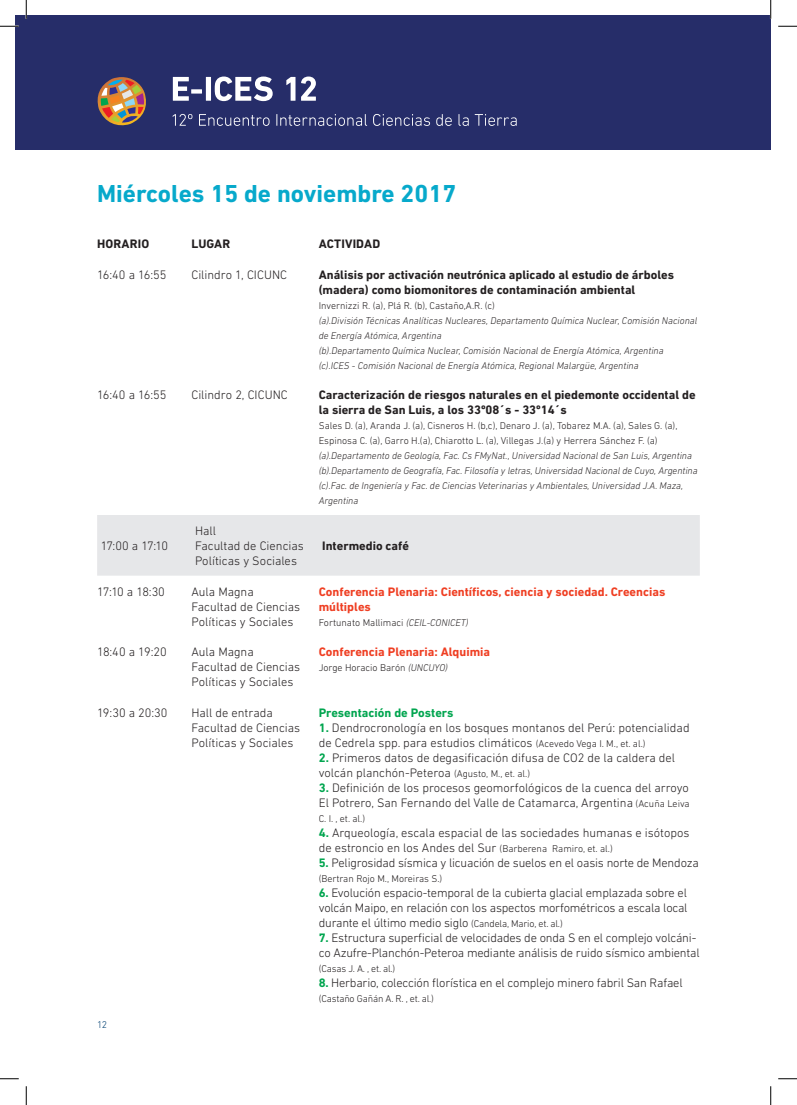
<style>
.page{position:relative;width:797px;height:1105px;background:#fff}
.page>*{position:absolute;margin:0;border:0;box-sizing:border-box;transform-origin:0 0}
.t1{font:700 25px "DIN Next LT Pro";color:#07a9cb}
.t2{font:300 12.5px/15px "DIN Next LT Pro";color:#231f20}
.t3{font:700 12.5px/15px "DIN Next LT Pro";color:#231f20}
.t4{font:700 12.5px/15px "DIN Next LT Pro";color:#ef3e22}
.t5{font:700 12.5px "DIN Next LT Pro";color:#00a54f}
.t6{font:italic 300 10px/15px "DIN Next LT Pro";color:#231f20}
.t7{font:300 10px/15px "DIN Next LT Pro";color:#231f20}
.t8{font:300 10px "DIN Next LT Pro";color:#004071}
.s1{font-style:italic}
.s2{font-weight:700;color:#00a54f}
.s3{font-size:10px}
</style>
<div class="page">
<div style="left:16px;top:16px;width:754px;height:134px;background:#262d69"></div>
<svg style="left:97px;top:77px;width:49px;height:49px"></svg>
<svg style="left:173px;top:77px;width:16px;height:24px"></svg>
<div style="left:191px;top:89px;width:11px;height:5px;background:#fff"></div>
<div style="left:206px;top:77px;width:5px;height:24px;background:#fff"></div>
<svg style="left:215px;top:77px;width:58px;height:24px"></svg>
<svg style="left:286px;top:77px;width:9px;height:24px"></svg>
<svg style="left:301px;top:77px;width:15px;height:24px"></svg>
<svg style="left:173px;top:114px;width:19px;height:12px"></svg>
<svg style="left:199px;top:114px;width:70px;height:12px"></svg>
<svg style="left:276px;top:114px;width:91px;height:12px"></svg>
<svg style="left:373px;top:114px;width:57px;height:12px"></svg>
<svg style="left:436px;top:114px;width:16px;height:12px"></svg>
<svg style="left:458px;top:114px;width:10px;height:12px"></svg>
<svg style="left:475px;top:114px;width:41px;height:12px"></svg>
<div style="left:97px;top:515px;width:602px;height:61px;background:#e6e7e9"></div>
<svg style="left:0;top:25px;width:19px;height:2px"></svg>
<svg style="left:778px;top:25px;width:19px;height:2px"></svg>
<svg style="left:0;top:1078px;width:19px;height:1px"></svg>
<svg style="left:778px;top:1078px;width:19px;height:1px"></svg>
<svg style="left:25px;top:0;width:2px;height:19px"></svg>
<svg style="left:25px;top:1086px;width:2px;height:19px"></svg>
<svg style="left:770px;top:0;width:1px;height:19px"></svg>
<svg style="left:770px;top:1086px;width:1px;height:19px"></svg>
<h1 class="t1" style="left:97px;top:179px;width:360px">Miércoles 15 de noviembre 2017</h1>
<p class="t3" style="left:97px;top:236px;width:54px">HORARIO</p>
<p class="t3" style="left:191px;top:236px;width:40px">LUGAR</p>
<p class="t3" style="left:319px;top:236px;width:63px">ACTIVIDAD</p>
<p class="t2" style="left:97px;top:267px;width:71px">16:40 a 16:55</p>
<p class="t2" style="left:191px;top:267px;width:97px">Cilindro 1, CICUNC</p>
<p class="t3" style="left:319px;top:267px;width:357px">Análisis por activación neutrónica aplicado al estudio de árboles (madera) como biomonitores de contaminación ambiental</p>
<p class="t7" style="left:319px;top:298px;width:178px">Invernizzi R. (a), Plá R. (b), Castaño,A.R. (c)</p>
<p class="t6" style="left:319px;top:313px;width:380px">(a).División Técnicas Analíticas Nucleares, Departamento Química Nuclear, Comisión Nacional de Energía Atómica, Argentina<br>(b).Departamento Química Nuclear, Comisión Nacional de Energía Atómica, Argentina<br>(c).ICES - Comisión Nacional de Energía Atómica, Regional Malargüe, Argentina</p>
<p class="t2" style="left:97px;top:387px;width:71px">16:40 a 16:55</p>
<p class="t2" style="left:191px;top:387px;width:98px">Cilindro 2, CICUNC</p>
<p class="t3" style="left:319px;top:388px;width:378px">Caracterización de riesgos naturales en el piedemonte occidental de la sierra de San Luis, a los 33º08´s - 33º14´s</p>
<p class="t7" style="left:319px;top:418px;width:360px">Sales D. (a), Aranda J. (a), Cisneros H. (b,c), Denaro J. (a), Tobarez M.A. (a), Sales G. (a),<br>Espinosa C. (a), Garro H.(a), Chiarotto L. (a), Villegas J.(a) y Herrera Sánchez F. (a)</p>
<p class="t6" style="left:319px;top:448px;width:380px">(a).Departamento de Geología, Fac. Cs FMyNat., Universidad Nacional de San Luis, Argentina (b).Departamento de Geografía, Fac. Filosofía y letras, Universidad Nacional de Cuyo, Argentina (c).Fac. de Ingeniería y Fac. de Ciencias Veterinarias y Ambientales, Universidad J.A. Maza, Argentina</p>
<p class="t2" style="left:101px;top:538px;width:69px">17:00 a 17:10</p>
<p class="t2" style="left:195px;top:523px;width:110px">Hall<br>Facultad de Ciencias<br>Políticas y Sociales</p>
<p class="t3" style="left:322px;top:538px;width:88px">Intermedio café</p>
<p class="t2" style="left:97px;top:584px;width:69px">17:10 a 18:30</p>
<p class="t2" style="left:191px;top:584px;width:110px">Aula Magna<br>Facultad de Ciencias<br>Políticas y Sociales</p>
<p class="t4" style="left:319px;top:584px;width:348px">Conferencia Plenaria: Científicos, ciencia y sociedad. Creencias múltiples</p>
<p class="t7" style="left:319px;top:615px;width:151px">Fortunato Mallimaci <span class="s1">(CEIL-CONICET)</span></p>
<p class="t2" style="left:97px;top:644px;width:71px">18:40 a 19:20</p>
<p class="t2" style="left:191px;top:644px;width:110px">Aula Magna<br>Facultad de Ciencias<br>Políticas y Sociales</p>
<p class="t4" style="left:319px;top:644px;width:173px">Conferencia Plenaria: Alquimia</p>
<p class="t7" style="left:319px;top:660px;width:131px">Jorge Horacio Barón <span class="s1">(UNCUYO)</span></p>
<p class="t2" style="left:97px;top:705px;width:72px">19:30 a 20:30</p>
<p class="t2" style="left:191px;top:705px;width:110px">Hall de entrada<br>Facultad de Ciencias<br>Políticas y Sociales</p>
<p class="t5" style="left:319px;top:705px;width:136px">Presentación de Posters</p>
<p class="t2" style="left:319px;top:720px;width:372px"><span class="s2">1.</span> Dendrocronología en los bosques montanos del Perú: potencialidad de Cedrela spp. para estudios climáticos <span class="s3">(Acevedo Vega I. M., et. al.)</span></p>
<p class="t2" style="left:319px;top:750px;width:358px"><span class="s2">2.</span> Primeros datos de degasificación difusa de CO2 de la caldera del volcán planchón-Peteroa <span class="s3">(Agusto, M., et. al.)</span></p>
<p class="t2" style="left:319px;top:780px;width:372px"><span class="s2">3.</span> Definición de los procesos geomorfológicos de la cuenca del arroyo<br>El Potrero, San Fernando del Valle de Catamarca, Argentina <span class="s3">(Acuña Leiva</span></p>
<p class="t7" style="left:319px;top:811px;width:48px">C. I. , et. al.)</p>
<p class="t2" style="left:319px;top:825px;width:372px"><span class="s2">4.</span> Arqueología, escala espacial de las sociedades humanas e isótopos de estroncio en los Andes del Sur <span class="s3">(Barberena Ramiro, et. al.)</span></p>
<p class="t2" style="left:319px;top:855px;width:382px"><span class="s2">5.</span> Peligrosidad sísmica y licuación de suelos en el oasis norte de Mendoza</p>
<p class="t7" style="left:319px;top:871px;width:125px">(Bertran Rojo M., Moreiras S.)</p>
<p class="t2" style="left:319px;top:885px;width:370px;text-align:justify"><span class="s2">6.</span> Evolución espacio-temporal de la cubierta glacial emplazada sobre el volcán Maipo, en relación con los aspectos morfométricos a escala local durante el último medio siglo <span class="s3">(Candela, Mario, et. al.)</span></p>
<p class="t2" style="left:319px;top:930px;width:382px"><span class="s2">7.</span> Estructura superficial de velocidades de onda S en el complejo volcáni&shy;co Azufre-Planchón-Peteroa mediante análisis de ruido sísmico ambiental</p>
<p class="t7" style="left:319px;top:961px;width:78px">(Casas J. A. , et. al.)</p>
<p class="t2" style="left:319px;top:975px;width:365px"><span class="s2">8.</span> Herbario, colección florística en el complejo minero fabril San Rafael</p>
<p class="t7" style="left:319px;top:991px;width:117px">(Castaño Gañán A. R. , et. al.)</p>
<p class="t8" style="left:97px;top:1019px;width:12px">12</p>
</div>
